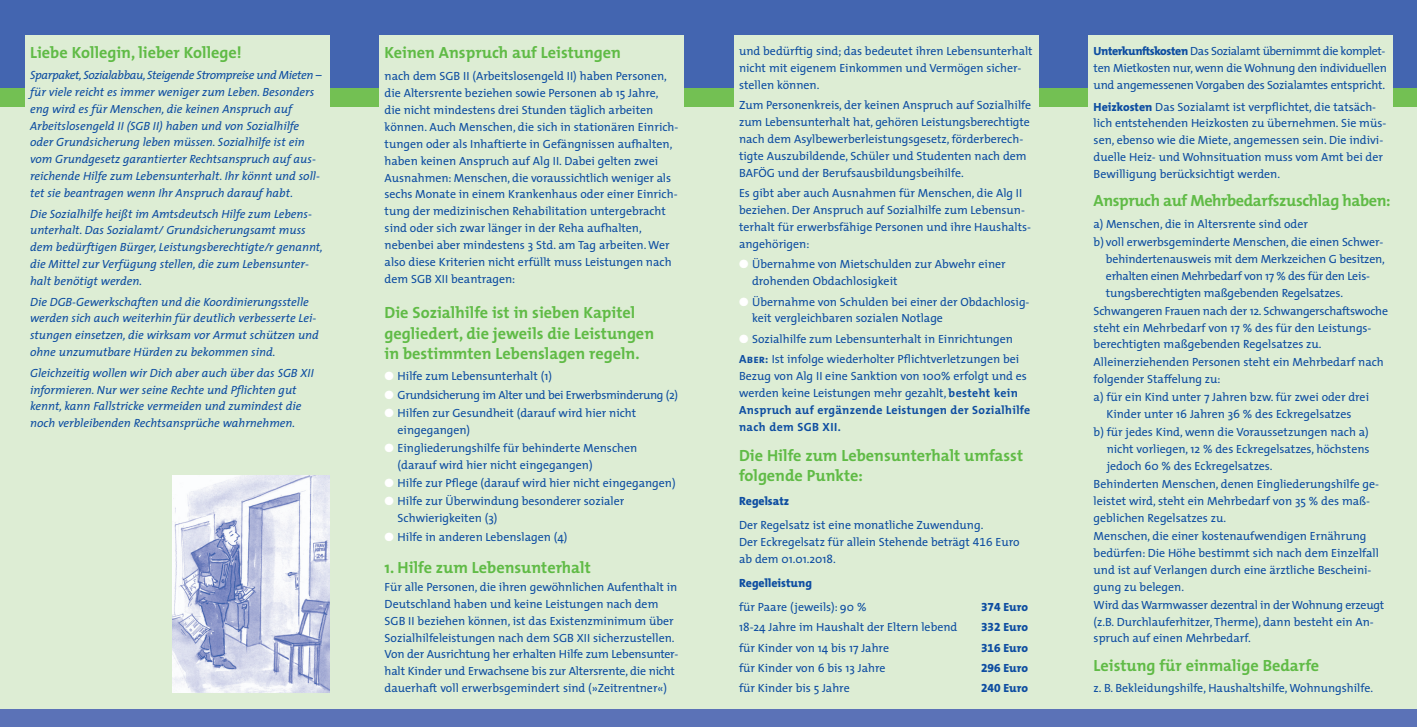
<style>
.page{position:relative;width:1418px;height:727px;background:#fff}
.page>*{position:absolute;margin:0;border:0;box-sizing:border-box;transform-origin:0 0}
.t1{font:700 16.25px/20px "The Mix";color:#60bb46}
.t2{font:700 16.25px "The Mix";letter-spacing:-.025em;color:#60bb46}
.t3{font:11.88px/16.9px "The Mix";color:#0d4da1}
.t4{font:italic 11.88px/16.9px "The Mix";color:#0d4da1}
.t5{font:800 11.88px "The Mix";color:#0d4da1}
.t6{font:11.88px "The Mix";letter-spacing:-.025em;color:#0d4da1}
.s1{color:#fff}
.s2{font-family:"The Mix Bold Caps"}
.s3{font-weight:700}
.s4{font-family:"The Mix Expert"}
.s5{font-family:"The Mix Extra Bold Expert";font-weight:400}
.s6{font-weight:800}
</style>
<div class="page">
<div style="left:0;top:36px;width:1416px;height:690px;background:#ddedd4"></div>
<div style="left:0;top:68px;width:1416px;height:38px;background:#73c053"></div>
<div style="left:0;top:0;width:1416px;height:88px;background:#4365b0"></div>
<div style="left:25px;top:36px;width:305px;height:81px;background:#ddedd4"></div>
<div style="left:379px;top:36px;width:305px;height:81px;background:#ddedd4"></div>
<div style="left:733px;top:36px;width:305px;height:81px;background:#ddedd4"></div>
<div style="left:1088px;top:36px;width:305px;height:81px;background:#ddedd4"></div>
<div style="left:0;top:709px;width:1416px;height:17px;background:#5b72b7"></div>
<img style="left:172px;top:475px;width:158px;height:217px">
<h1 class="t1" style="left:30px;top:44px;width:213px">Liebe Kollegin, lieber Kollege!</h1>
<p class="t4" style="left:30px;top:67px;width:293px">Sparpaket, Sozialabbau, Steigende Strompreise und Mieten – für viele reicht es immer weniger zum Leben. Besonders eng wird es für Menschen, die keinen Anspruch auf Arbeitslosengeld II (SGB II) haben und von Sozialhilfe oder Grundsicherung leben müssen. Sozialhilfe ist ein vom Grundgesetz garantierter Rechtsanspruch auf aus&shy;reichende Hilfe zum Lebensunterhalt. Ihr könnt und soll&shy;tet sie beantragen wenn Ihr Anspruch darauf habt.</p>
<p class="t4" style="left:30px;top:206px;width:294px">Die Sozialhilfe heißt im Amtsdeutsch Hilfe zum Lebens&shy;unterhalt. Das Sozialamt/ Grundsicherungsamt muss dem bedürftigen Bürger, Leistungsberechtigte/r genannt, die Mittel zur Verfügung stellen, die zum Lebensunter&shy;halt benötigt werden.</p>
<p class="t4" style="left:30px;top:294px;width:290px">Die DGB-Gewerkschaften und die Koordinierungsstelle werden sich auch weiterhin für deutlich verbesserte Lei&shy;stungen einsetzen, die wirksam vor Armut schützen und ohne unzumutbare Hürden zu bekommen sind.</p>
<p class="t4" style="left:30px;top:365px;width:285px">Gleichzeitig wollen wir Dich aber auch über das SGB XII informieren. Nur wer seine Rechte und Pflichten gut kennt, kann Fallstricke vermeiden und zumindest die noch verbleibenden Rechtsansprüche wahrnehmen.</p>
<h1 class="t1" style="left:384px;top:44px;width:238px">Keinen Anspruch auf Leistungen</h1>
<p class="t3" style="left:384px;top:69px;width:295px">nach dem SGB II (Arbeitslosengeld II) haben Personen, die Altersrente beziehen sowie Personen ab 15 Jahre,<br>die nicht mindestens drei Stunden täglich arbeiten können. Auch Menschen, die sich in stationären Einrich&shy;tungen oder als Inhaftierte in Gefängnissen aufhalten, haben keinen Anspruch auf Alg II. Dabei gelten zwei Ausnahmen: Menschen, die voraussichtlich weniger als sechs Monate in einem Krankenhaus oder einer Einrich&shy;tung der medizinischen Rehabilitation untergebracht sind oder sich zwar länger in der Reha aufhalten, nebenbei aber mindestens 3 Std. am Tag arbeiten. Wer also diese Kriterien nicht erfüllt muss Leistungen nach dem SGB XII beantragen:</p>
<h1 class="t1" style="left:384px;top:304px;width:271px">Die Sozialhilfe ist in sieben Kapitel gegliedert, die jeweils die Leistungen in bestimmten Lebenslagen regeln.</h1>
<p class="t3" style="left:384px;top:368px;width:169px"><span class="s1">●</span> Hilfe zum Lebensunterhalt (1)</p>
<p class="t6" style="left:384px;top:389px;width:295px"><span class="s1">●</span> Grundsicherung im Alter und bei Erwerbsminderung (2)</p>
<p class="t3" style="left:397px;top:405px;width:240px;text-indent:-13px"><span class="s1">●</span> Hilfen zur Gesundheit (darauf wird hier nicht eingegangen)</p>
<p class="t3" style="left:397px;top:440px;width:241px;text-indent:-13px"><span class="s1">●</span> Eingliederungshilfe für behinderte Menschen (darauf wird hier nicht eingegangen)</p>
<p class="t3" style="left:384px;top:475px;width:292px"><span class="s1">●</span> Hilfe zur Pflege (darauf wird hier nicht eingegangen)</p>
<p class="t3" style="left:397px;top:493px;width:228px;text-indent:-13px"><span class="s1">●</span> Hilfe zur Überwindung besonderer sozialer<br>Schwierigkeiten (3)</p>
<p class="t3" style="left:384px;top:529px;width:184px"><span class="s1">●</span> Hilfe in anderen Lebenslagen (4)</p>
<h1 class="t1" style="left:384px;top:558px;width:208px">1. Hilfe zum Lebensunterhalt</h1>
<p class="t3" style="left:384px;top:579px;width:295px">Für alle Personen, die ihren gewöhnlichen Aufenthalt in Deutschland haben und keine Leistungen nach dem SGB II beziehen können, ist das Existenzminimum über Sozialhilfeleistungen nach dem SGB XII sicherzustellen.<br>Von der Ausrichtung her erhalten Hilfe zum Lebensunter&shy;halt Kinder und Erwachsene bis zur Altersrente, die nicht dauerhaft voll erwerbsgemindert sind (»Zeitrentner«)</p>
<p class="t3" style="left:739px;top:44px;width:295px">und bedürftig sind; das bedeutet ihren Lebensunterhalt nicht mit eigenem Einkommen und Vermögen sicher&shy;stellen können.</p>
<p class="t3" style="left:739px;top:98px;width:293px">Zum Personenkreis, der keinen Anspruch auf Sozialhilfe zum Lebensunterhalt hat, gehören Leistungsberechtigte nach dem Asylbewerberleistungsgesetz, förderberech&shy;tigte Auszubildende, Schüler und Studenten nach dem BAFÖG und der Berufsausbildungsbeihilfe.</p>
<p class="t3" style="left:739px;top:185px;width:293px">Es gibt aber auch Ausnahmen für Menschen, die Alg II beziehen. Der Anspruch auf Sozialhilfe zum Lebensun&shy;terhalt für erwerbsfähige Personen und ihre Haushalts&shy;angehörigen:</p>
<p class="t3" style="left:752px;top:256px;width:255px;text-indent:-13px"><span class="s1">●</span> Übernahme von Mietschulden zur Abwehr einer drohenden Obdachlosigkeit</p>
<p class="t3" style="left:752px;top:294px;width:279px;text-indent:-13px"><span class="s1">●</span> Übernahme von Schulden bei einer der Obdachlosig&shy;keit vergleichbaren sozialen Notlage</p>
<p class="t3" style="left:739px;top:329px;width:281px;line-height:20.4px"><span class="s1">●</span> Sozialhilfe zum Lebensunterhalt in Einrichtungen<br><span class="s2">Aber:</span> Ist infolge wiederholter Pflichtverletzungen bei</p>
<p class="t3" style="left:739px;top:368px;width:293px">Bezug von Alg II eine Sanktion von 100% erfolgt und es werden keine Leistungen mehr gezahlt, <span class="s3">besteht kein Anspruch auf ergänzende Leistungen der Sozialhilfe nach dem SGB XII.</span></p>
<h1 class="t1" style="left:739px;top:447px;width:285px">Die Hilfe zum Lebensunterhalt umfasst folgende Punkte:</h1>
<p class="t5" style="left:739px;top:496px;width:52px">Regelsatz</p>
<p class="t3" style="left:739px;top:517px;width:282px">Der Regelsatz ist eine monatliche Zuwendung.<br>Der Eckregelsatz für allein Stehende beträgt <span class="s4">416</span> Euro ab dem 01.01.2018.</p>
<p class="t5" style="left:739px;top:577px;width:74px">Regelleistung</p>
<p class="t3" style="left:739px;top:599px;width:129px">für Paare (jeweils): 90 %</p>
<p class="t5" style="left:981px;top:601px;width:48px"><span class="s5">374</span> Euro</p>
<p class="t3" style="left:739px;top:619px;width:220px">18-24 Jahre im Haushalt der Eltern lebend</p>
<p class="t5" style="left:981px;top:622px;width:48px"><span class="s5">332</span> Euro</p>
<p class="t3" style="left:739px;top:639px;width:151px">für Kinder von 14 bis 17 Jahre</p>
<p class="t5" style="left:981px;top:642px;width:48px"><span class="s5">316</span> Euro</p>
<p class="t3" style="left:739px;top:660px;width:148px">für Kinder von 6 bis 13 Jahre</p>
<p class="t5" style="left:981px;top:662px;width:48px"><span class="s5">296</span> Euro</p>
<p class="t3" style="left:739px;top:680px;width:112px">für Kinder bis 5 Jahre</p>
<p class="t5" style="left:981px;top:683px;width:48px"><span class="s5">240</span> Euro</p>
<p class="t3" style="left:1093px;top:44px;width:295px;text-align:justify"><span class="s6">Unterkunftskosten</span> Das Sozialamt übernimmt die komplet&shy;ten Mietkosten nur, wenn die Wohnung den individuellen und angemessenen Vorgaben des Sozialamtes entspricht.</p>
<p class="t3" style="left:1093px;top:99px;width:294px"><span class="s6">Heizkosten</span> Das Sozialamt ist verpflichtet, die tatsäch&shy;lich entstehenden Heizkosten zu übernehmen. Sie müs&shy;sen, ebenso wie die Miete, angemessen sein. Die indivi&shy;duelle Heiz- und Wohnsituation muss vom Amt bei der Bewilligung berücksichtigt werden.</p>
<h1 class="t2" style="left:1093px;top:194px;width:298px">Anspruch auf Mehrbedarfszuschlag haben:</h1>
<p class="t3" style="left:1093px;top:216px;width:291px;line-height:18px">a) Menschen, die in Altersrente sind oder<br>b) voll erwerbsgeminderte Menschen, die einen Schwer-</p>
<p class="t3" style="left:1105px;top:251px;width:280px">behindertenausweis mit dem Merkzeichen G besitzen, erhalten einen Mehrbedarf von 17 % des für den Leis&shy;tungsberechtigten maßgebenden Regelsatzes.</p>
<p class="t3" style="left:1093px;top:303px;width:296px">Schwangeren Frauen nach der 12. Schwangerschaftswoche steht ein Mehrbedarf von 17 % des für den Leistungs&shy;berechtigten maßgebenden Regelsatzes zu.</p>
<p class="t3" style="left:1093px;top:355px;width:292px">Alleinerziehenden Personen steht ein Mehrbedarf nach folgender Staffelung zu:</p>
<p class="t3" style="left:1093px;top:389px;width:277px;text-align:center">a) für ein Kind unter 7 Jahren bzw. für zwei oder drei<br>Kinder unter 16 Jahren 36 % des Eckregelsatzes</p>
<p class="t3" style="left:1106px;top:424px;width:264px;text-align:justify;text-indent:-13px">b) für jedes Kind, wenn die Voraussetzungen nach a) nicht vorliegen, 12 % des Eckregelsatzes, höchstens jedoch 60 % des Eckregelsatzes.</p>
<p class="t3" style="left:1093px;top:476px;width:287px">Behinderten Menschen, denen Eingliederungshilfe ge&shy;leistet wird, steht ein Mehrbedarf von 35 % des maß&shy;geblichen Regelsatzes zu.</p>
<p class="t3" style="left:1093px;top:528px;width:287px">Menschen, die einer kostenaufwendigen Ernährung bedürfen: Die Höhe bestimmt sich nach dem Einzelfall und ist auf Verlangen durch eine ärztliche Bescheini&shy;gung zu belegen.</p>
<p class="t3" style="left:1093px;top:597px;width:292px">Wird das Warmwasser dezentral in der Wohnung erzeugt (z.B. Durchlauferhitzer, Therme), dann besteht ein An&shy;spruch auf einen Mehrbedarf.</p>
<h1 class="t1" style="left:1093px;top:656px;width:227px">Leistung für einmalige Bedarfe</h1>
<p class="t3" style="left:1093px;top:680px;width:281px">z. B. Bekleidungshilfe, Haushaltshilfe, Wohnungshilfe.</p>
</div>
